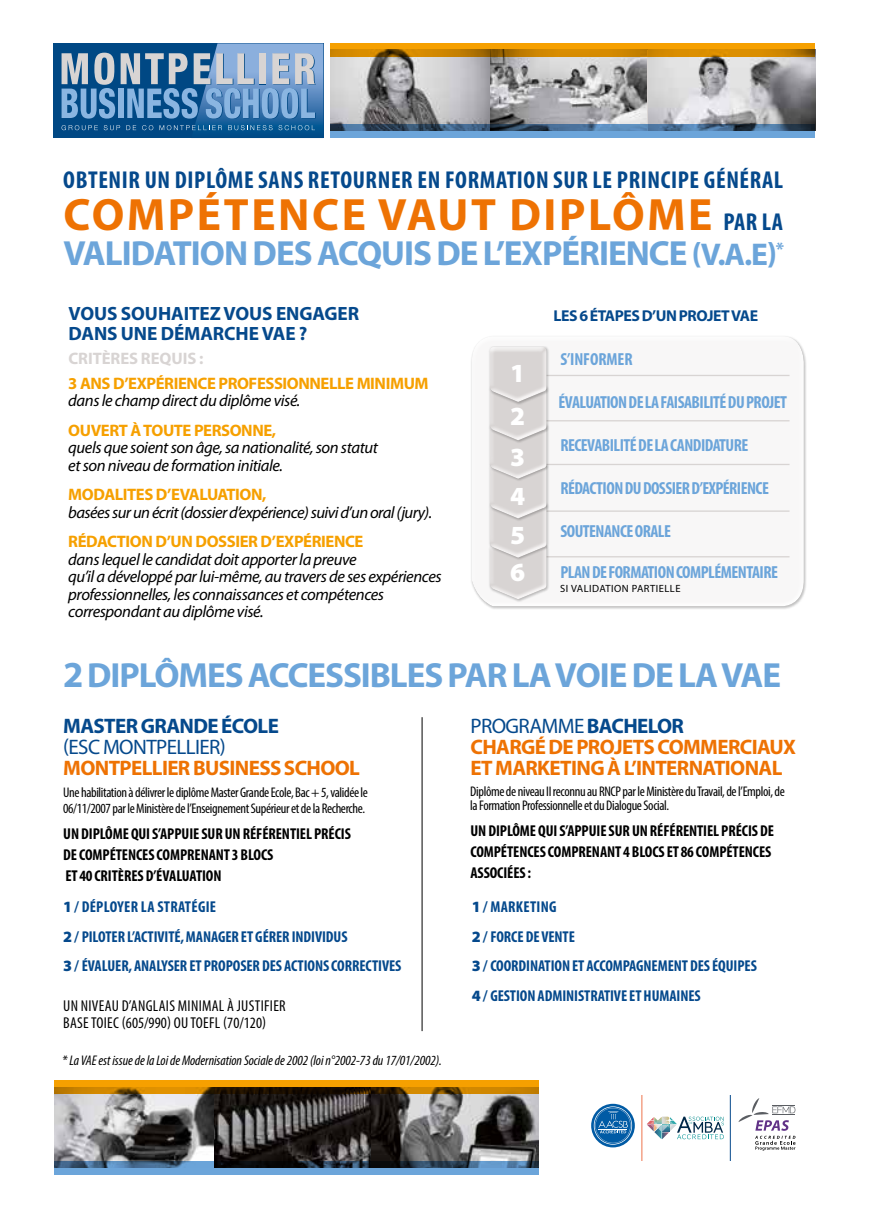
<style>
.page{position:relative;width:869px;height:1216px;background:#fff}
.page>*{position:absolute;margin:0;border:0;box-sizing:border-box;transform-origin:0 0}
.t1{font:700 45.5px "Myriad Pro";letter-spacing:.055em;color:#ee7203}
.t2{font:700 35px "Myriad Pro";letter-spacing:-.03em;color:#6ca5da}
.t3{font:900 26.25px/38.3px "Myriad Pro";color:#fff}
.t4{font:700 condensed 24.5px "Myriad Pro";letter-spacing:.025em;color:#05498c}
.t5{font:700 21px/21px "Myriad Pro";letter-spacing:-.03em;color:#ee7203}
.t6{font:700 21px "Myriad Pro";letter-spacing:-.03em;color:#05498c}
.t7{font:21px "Myriad Pro";letter-spacing:-.03em;color:#05498c}
.t8{font:700 19.25px/19.2px "Myriad Pro";letter-spacing:-.005em;color:#05498c}
.t9{font:700 condensed 17.5px "Myriad Pro";letter-spacing:-.03em;color:#6ca5da}
.t10{font:700 condensed 17.5px "Myriad Pro";letter-spacing:-.005em;color:#6ca5da}
.t11{font:italic 16.62px/17.5px "Myriad Pro";letter-spacing:-.025em;color:#000}
.t12{font:700 16.62px "Myriad Pro";letter-spacing:-.025em;color:#f6a000}
.t13{font:700 16.62px "Myriad Pro";letter-spacing:-.005em;color:#d8d4d3}
.t14{font:700 condensed 15.75px/29.4px "Myriad Pro";letter-spacing:-.005em;color:#05498c}
.t15{font:700 condensed 15.75px/21px "Myriad Pro";letter-spacing:-.005em;color:#000}
.t16{font:condensed 15.75px/17.5px "Myriad Pro";letter-spacing:.02em;color:#000}
.t17{font:700 15.75px "Myriad Pro";letter-spacing:-.03em;color:#05498c}
.t18{font:condensed 14px/15.8px "Myriad Pro";letter-spacing:-.025em;color:#000}
.t19{font:italic condensed 14px "Myriad Pro";letter-spacing:-.005em;color:#000}
.t20{font:10.5px "Myriad Pro";letter-spacing:.045em;color:#000}
.s1{font-stretch:condensed;font-size:24.5px;color:#05498c}
.s2{font-size:31.5px}
.s3{font-size:36.75px}
.s4{font-weight:900;font-stretch:normal}
.s5{font-weight:400;color:#05498c}
.s6{color:#05498c}
</style>
<div class="page">
<div style="left:470px;top:341px;width:334px;height:267px;background:#f8f7f7"></div>
<hr style="left:523px;top:375px;width:266px;height:1px;background:#d8d4d3">
<hr style="left:523px;top:420px;width:266px;height:1px;background:#d8d4d3">
<hr style="left:523px;top:464px;width:266px;height:1px;background:#d8d4d3">
<hr style="left:523px;top:510px;width:266px;height:2px;background:#d8d4d3">
<hr style="left:523px;top:556px;width:266px;height:1px;background:#d8d4d3">
<div style="left:53px;top:43px;width:270px;height:95px;background:#004884"></div>
<svg style="left:61px;top:43px;width:262px;height:88px"></svg>
<img style="left:489px;top:57px;width:158px;height:67px">
<svg style="left:330px;top:57px;width:159px;height:67px;background:#acabad"></svg>
<svg style="left:647px;top:57px;width:167px;height:67px;background:#b6b6b8"></svg>
<img style="left:213px;top:1094px;width:158px;height:67px">
<svg style="left:55px;top:1094px;width:158px;height:67px;background:#8a898b"></svg>
<svg style="left:371px;top:1094px;width:167px;height:67px;background:#686666"></svg>
<svg style="left:330px;top:43px;width:484px;height:14px;background:#d98d00"></svg>
<svg style="left:55px;top:1080px;width:483px;height:14px;background:#b97800"></svg>
<svg style="left:330px;top:124px;width:484px;height:14px;background:#5480aa"></svg>
<svg style="left:55px;top:1161px;width:483px;height:14px;background:#4d769c"></svg>
<div style="left:488px;top:543px;width:61px;height:59px;background:#000;opacity:.25"></div>
<div style="left:489px;top:544px;width:59px;height:56px;background:#d8d4d3;opacity:.9"></div>
<div style="left:488px;top:501px;width:61px;height:60px;background:#000;opacity:.25"></div>
<div style="left:489px;top:502px;width:59px;height:56px;background:#d8d4d3;opacity:.9"></div>
<div style="left:488px;top:462px;width:61px;height:59px;background:#000;opacity:.25"></div>
<div style="left:489px;top:463px;width:59px;height:57px;background:#d8d4d3;opacity:.9"></div>
<div style="left:488px;top:423px;width:61px;height:59px;background:#000;opacity:.25"></div>
<div style="left:489px;top:423px;width:59px;height:56px;background:#d8d4d3;opacity:.9"></div>
<div style="left:488px;top:384px;width:61px;height:59px;background:#000;opacity:.25"></div>
<div style="left:489px;top:385px;width:59px;height:56px;background:#d8d4d3;opacity:.9"></div>
<div style="left:488px;top:346px;width:61px;height:59px;background:#000;opacity:.25"></div>
<div style="left:489px;top:346px;width:59px;height:57px;background:#d8d4d3;opacity:.9"></div>
<svg style="left:591px;top:1103px;width:43px;height:44px"></svg>
<svg style="left:593px;top:1106px;width:38px;height:38px"></svg>
<hr style="left:641px;top:1095px;width:1px;height:65px;background:#ee754d">
<hr style="left:729px;top:1095px;width:1px;height:65px;background:#05498c">
<svg style="left:738px;top:1098px;width:57px;height:52px"></svg>
<svg style="left:647px;top:1116px;width:76px;height:23px"></svg>
<hr style="left:421px;top:717px;width:1px;height:314px;background:#000">
<h3 class="t4" style="left:63px;top:164px;width:721px">OBTENIR UN DIPLÔME SANS RETOURNER EN FORMATION SUR LE PRINCIPE GÉNÉRAL</h3>
<h1 class="t1" style="left:63px;top:185px;width:720px">COMPÉTENCE VAUT DIPLÔME <span class="s1">PAR LA</span></h1>
<h2 class="t2" style="left:63px;top:230px;width:721px">VALIDATION DES ACQUIS DE L’EXPÉRIENCE <span class="s2">(V.A.E)</span><sup>*</sup></h2>
<p class="t8" style="left:68px;top:303px;width:292px">VOUS SOUHAITEZ VOUS ENGAGER<br>DANS UNE DÉMARCHE VAE ?</p>
<p class="t13" style="left:68px;top:347px;width:136px">CRITÈRES REQUIS :</p>
<p class="t12" style="left:68px;top:372px;width:362px">3 ANS D’EXPÉRIENCE PROFESSIONNELLE MINIMUM</p>
<p class="t11" style="left:68px;top:391px;width:233px">dans le champ direct du diplôme visé.</p>
<p class="t12" style="left:68px;top:419px;width:209px">OUVERT À TOUTE PERSONNE,</p>
<p class="t11" style="left:68px;top:438px;width:311px">quels que soient son âge, sa nationalité, son statut et son niveau de formation initiale.</p>
<p class="t12" style="left:68px;top:483px;width:200px">MODALITES D’EVALUATION,</p>
<p class="t11" style="left:68px;top:503px;width:365px">basées sur un écrit (dossier d’expérience) suivi d’un oral (jury).</p>
<p class="t12" style="left:68px;top:530px;width:296px">RÉDACTION D’UN DOSSIER D’EXPÉRIENCE</p>
<p class="t11" style="left:68px;top:550px;width:375px">dans lequel le candidat doit apporter la preuve<br>qu’il a développé par lui-même, au travers de ses expériences professionnelles, les connaissances et compétences correspondant au diplôme visé.</p>
<h3 class="t3" style="left:509px;top:350px;width:17px;line-height:43.2px">1<br>2</h3>
<h3 class="t3" style="left:509px;top:437px;width:17px;text-align:justify">3<br>4<br>5<br>6</h3>
<p class="t17" style="left:553px;top:305px;width:206px">LES 6 ÉTAPES D’UN PROJET VAE</p>
<p class="t10" style="left:560px;top:348px;width:74px">S’INFORMER</p>
<p class="t9" style="left:558px;top:391px;width:230px">ÉVALUATION DE LA FAISABILITÉ DU PROJET</p>
<p class="t9" style="left:560px;top:434px;width:189px">RECEVABILITÉ DE LA CANDIDATURE</p>
<p class="t9" style="left:560px;top:477px;width:210px">RÉDACTION DU DOSSIER D’EXPÉRIENCE</p>
<p class="t9" style="left:560px;top:520px;width:112px">SOUTENANCE ORALE</p>
<p class="t9" style="left:560px;top:561px;width:219px">PLAN DE FORMATION COMPLÉMENTAIRE</p>
<p class="t20" style="left:560px;top:582px;width:122px">SI VALIDATION PARTIELLE</p>
<h2 class="t2" style="left:63px;top:652px;width:719px"><span class="s3">2</span> DIPLÔMES ACCESSIBLES PAR LA VOIE DE LA VAE</h2>
<p class="t6" style="left:63px;top:712px;width:217px">MASTER GRANDE ÉCOLE</p>
<p class="t7" style="left:63px;top:734px;width:164px">(ESC MONTPELLIER)</p>
<p class="t5" style="left:63px;top:756px;width:298px">MONTPELLIER BUSINESS SCHOOL</p>
<p class="t18" style="left:63px;top:784px;width:306px">Une habilitation à délivrer le diplôme Master Grande Ecole, Bac + 5, validée le<br>06/11/2007 par le Ministère de l’Enseignement Supérieur et de la Recherche.</p>
<p class="t15" style="left:63px;top:822px;width:289px">UN DIPLÔME QUI S’APPUIE SUR UN RÉFÉRENTIEL PRÉCIS<br>DE COMPÉTENCES COMPRENANT 3 BLOCS<br>ET 40 CRITÈRES D’ÉVALUATION</p>
<p class="t14" style="left:63px;top:892px;width:340px"><span class="s4">1</span> / DÉPLOYER LA STRATÉGIE<br><span class="s4">2</span> / PILOTER L’ACTIVITÉ, MANAGER ET GÉRER INDIVIDUS<br><span class="s4">3</span> / ÉVALUER, ANALYSER ET PROPOSER DES ACTIONS CORRECTIVES</p>
<p class="t16" style="left:63px;top:996px;width:224px">UN NIVEAU D’ANGLAIS MINIMAL À JUSTIFIER<br>BASE TOIEC (605/990) OU TOEFL (70/120)</p>
<p class="t19" style="left:62px;top:1052px;width:381px">* La VAE est issue de la Loi de Modernisation Sociale de 2002 (loi n°2002-73 du 17/01/2002).</p>
<p class="t5" style="left:470px;top:714px;width:327px"><span class="s5">PROGRAMME</span> <span class="s6">BACHELOR<br></span>CHARGÉ DE PROJETS COMMERCIAUX<br>ET MARKETING À L’INTERNATIONAL</p>
<p class="t18" style="left:470px;top:784px;width:316px;line-height:14px">Diplôme de niveau II reconnu au RNCP par le Ministère du Travail, de l’Emploi, de la Formation Professionnelle et du Dialogue Social.</p>
<p class="t15" style="left:470px;top:819px;width:305px">UN DIPLÔME QUI S’APPUIE SUR UN RÉFÉRENTIEL PRÉCIS DE<br>COMPÉTENCES COMPRENANT 4 BLOCS ET 86 COMPÉTENCES<br>ASSOCIÉES :</p>
<p class="t14" style="left:471px;top:892px;width:286px"><span class="s4">1</span> / MARKETING<br><span class="s4">2</span> / FORCE DE VENTE<br><span class="s4">3</span> / COORDINATION ET ACCOMPAGNEMENT DES ÉQUIPES<br><span class="s4">4</span> / GESTION ADMINISTRATIVE ET HUMAINES</p>
</div>
